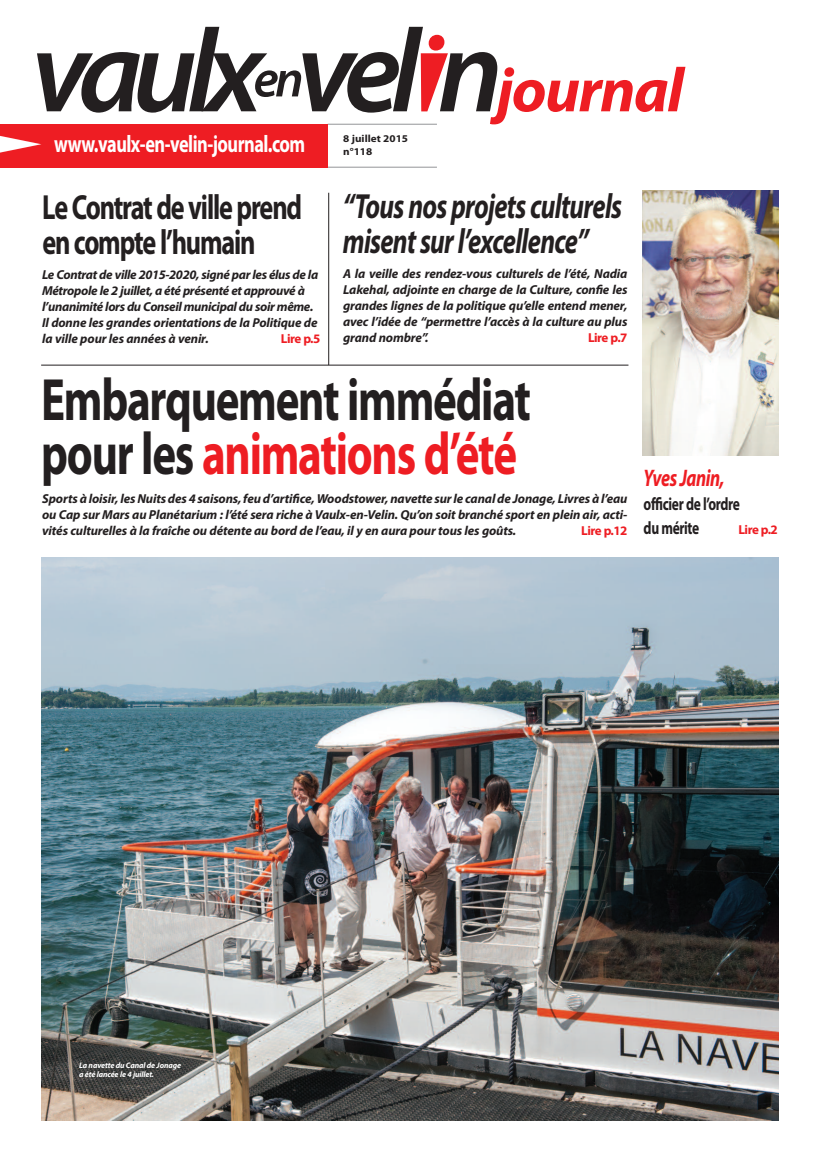
<style>
.page{position:relative;width:820px;height:1163px;background:#fff}
.page>*{position:absolute;margin:0;border:0;box-sizing:border-box;transform-origin:0 0}
.t1{font:700 60px/54px "Myriad Pro";letter-spacing:-.03em;color:#231f20;scale:.75 1}
.t2{font:italic 700 35px/35px "Myriad Pro";letter-spacing:-.025em;color:#231f20;scale:.75 1}
.t3{font:700 35px/35px "Myriad Pro";letter-spacing:-.045em;color:#231f20;scale:.75 1}
.t4{font:700 24px "Myriad Pro";letter-spacing:-.03em;color:#fff;scale:.76 1}
.t5{font:italic 700 24px "Myriad Pro";letter-spacing:-.025em;color:#ee1d23;scale:.75 1}
.t6{font:700 18px/24px "Myriad Pro";letter-spacing:-.03em;color:#231f20;scale:.75 1}
.t7{font:italic 700 13px/16px "Myriad Pro";letter-spacing:-.01em;color:#231f20;text-align:justify}
.t8{font:700 13px "Myriad Pro";letter-spacing:-.035em;color:#ee1d23}
.t9{font:700 10.4px "Myriad Pro";color:#231f20;scale:1.08 1}
.t10{font:italic 700 8px/9px "Myriad Pro";letter-spacing:-.015em;color:#fff}
.s1{color:#ee1d23}
</style>
<div class="page">
<hr style="left:327px;top:124px;width:110px;height:1px;background:#939598">
<hr style="left:327px;top:167px;width:110px;height:1px;background:#939598">
<div style="left:0;top:124px;width:327px;height:43px;background:#ee1d23"></div>
<hr style="left:41px;top:364px;width:587px;height:1px;background:#231f20">
<hr style="left:328px;top:193px;width:1px;height:172px;background:#231f20">
<svg style="left:37px;top:27px;width:648px;height:97px"></svg>
<img style="left:642px;top:190px;width:136px;height:265px">
<img style="left:41px;top:557px;width:737px;height:563px">
<h3 class="t4" style="left:54px;top:135px;width:332px">www.vaulx-en-velin-journal.com</h3>
<h2 class="t3" style="left:42px;top:193px;width:348px">Le Contrat de ville prend en compte l’humain</h2>
<p class="t7" style="left:42px;top:267px;width:277px;text-align:left">Le Contrat de ville 2015-2020, signé par les élus de la Métropole le 2 juillet, a été présenté et approuvé à l’unanimité lors du Conseil municipal du soir même.<br>Il donne les grandes orientations de la Politique de la ville pour les années à venir.</p>
<p class="t8" style="left:281px;top:333px;width:41px">Lire p.5</p>
<p class="t9" style="left:343px;top:135px;width:61px">8 juillet 2015</p>
<p class="t9" style="left:343px;top:148px;width:28px">n°118</p>
<h2 class="t2" style="left:343px;top:191px;width:374px">“Tous nos projets culturels misent sur l’excellence”</h2>
<p class="t7" style="left:343px;top:267px;width:286px">A la veille des rendez-vous culturels de l’été, Nadia Lakehal, adjointe en charge de la Culture, confie les grandes lignes de la politique qu’elle entend mener, avec l’idée de “permettre l’accès à la culture au plus grand nombre”.</p>
<p class="t8" style="left:587px;top:333px;width:41px">Lire p.7</p>
<h1 class="t1" style="left:41px;top:377px;width:654px">Embarquement immédiat pour les <span class="s1">animations d’été</span></h1>
<p class="t7" style="left:42px;top:492px;width:586px">Sports à loisir, lesNuits des 4 saisons,feu d’artifice,Woodstower, navette surle canal de Jonage, Livres à l’eau ou Cap sur Mars au Planétarium : l’été sera riche à Vaulx-en-Velin. Qu’on soit branché sport en plein air, acti&shy;vités culturelles à la fraîche ou détente au bord de l’eau, il y en aura pour tous les goûts.</p>
<p class="t8" style="left:581px;top:526px;width:48px">Lire p.12</p>
<h3 class="t5" style="left:643px;top:469px;width:109px">Yves Janin,</h3>
<h3 class="t6" style="left:643px;top:493px;width:130px">officier de l’ordre du mérite</h3>
<p class="t8" style="left:738px;top:524px;width:41px">Lire p.2</p>
<p class="t10" style="left:79px;top:1061px;width:103px">La navette du Canal de Jonage a été lancée le 4 juillet.</p>
</div>
